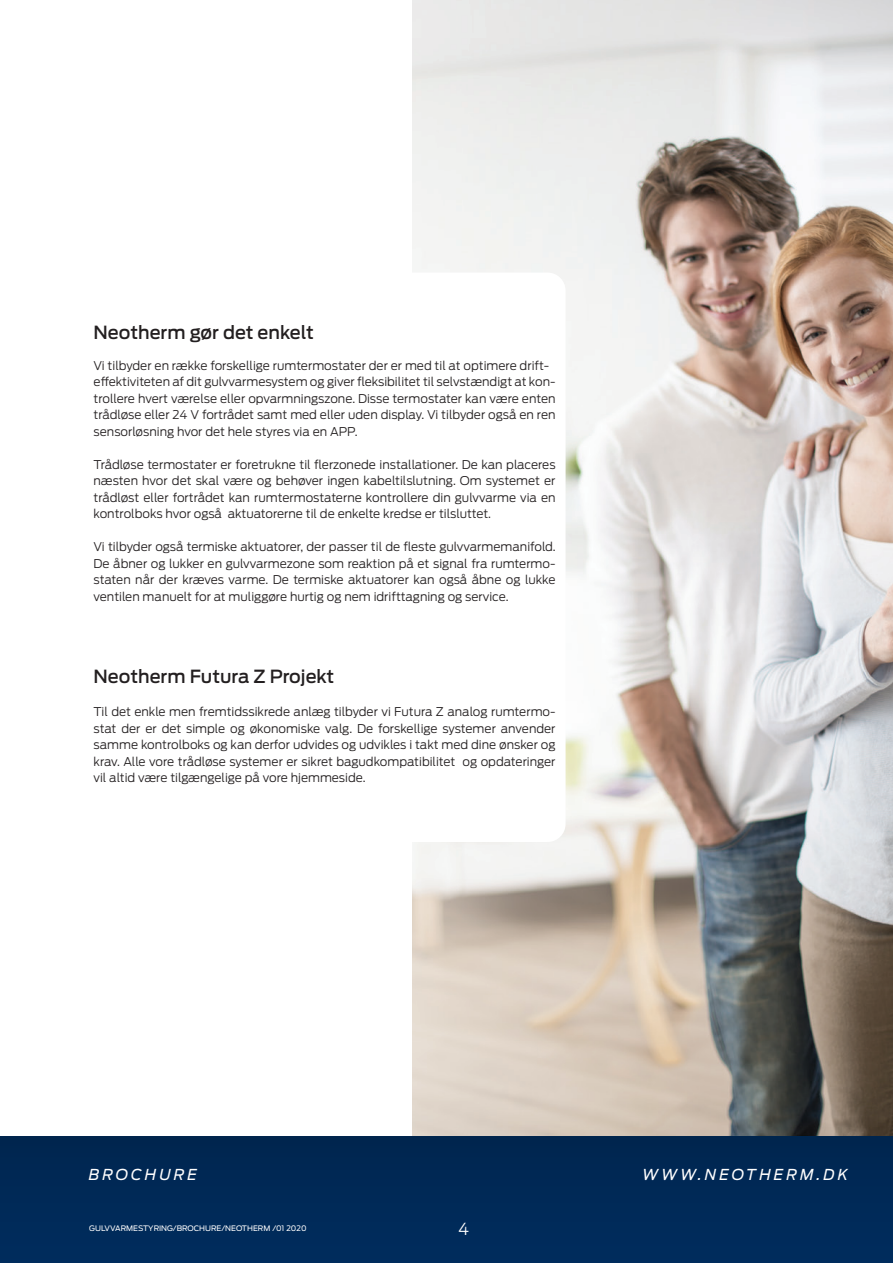
<style>
.page{position:relative;width:893px;height:1263px;background:#fff}
.page>*{position:absolute;margin:0;border:0;box-sizing:border-box;transform-origin:0 0}
.t1{font:500 18px "Antenna";color:#231f20}
.t2{font:300 16.5px "Antenna";color:#fff}
.t3{font:italic 15px "Antenna";letter-spacing:.2em;color:#fff}
.t4{font:300 12px/16.5px "Antenna";color:#231f20;text-align:justify}
.t5{font:7.5px "Antenna";color:#fff}
</style>
<div class="page">
<div style="left:0;top:1137px;width:892px;height:126px;background:#002957"></div>
<svg style="left:892px;top:1137px;width:1px;height:126px"></svg>
<img style="left:412px;top:0;width:481px;height:1136px">
<div style="left:85px;top:273px;width:481px;height:569px;background:#fff;border-radius:18px"></div>
<p class="t1" style="left:94px;top:321px;width:222px">Neotherm gør det enkelt</p>
<p class="t4" style="left:94px;top:357px;width:457px">Vi tilbyder en række forskellige rumtermostater der er med til at optimere drift-</p>
<p class="t4" style="left:94px;top:373px;width:464px">effektiviteten af dit gulvvarmesystem og giver fleksibilitet til selvstændigt at kon&shy;trollere hvert værelse eller opvarmningszone. Disse termostater kan være enten trådløse eller 24 V fortrådet samt med eller uden display. Vi tilbyder også en ren sensorløsning hvor det hele styres via en APP.</p>
<p class="t4" style="left:94px;top:456px;width:464px">Trådløse termostater er foretrukne til flerzonede installationer. De kan placeres næsten hvor det skal være og behøver ingen kabeltilslutning. Om systemet er trådløst eller fortrådet kan rumtermostaterne kontrollere din gulvvarme via en kontrolboks hvor også aktuatorerne til de enkelte kredse er tilsluttet.</p>
<p class="t4" style="left:94px;top:538px;width:464px">Vi tilbyder også termiske aktuatorer, der passer til de fleste gulvvarmemanifold.<br>De åbner og lukker en gulvvarmezone som reaktion på et signal fra rumtermo&shy;staten når der kræves varme. De termiske aktuatorer kan også åbne og lukke ventilen manuelt for at muliggøre hurtig og nem idrifttagning og service.</p>
<p class="t1" style="left:94px;top:666px;width:242px">Neotherm Futura Z Projekt</p>
<p class="t4" style="left:94px;top:703px;width:464px">Til det enkle men fremtidssikrede anlæg tilbyder vi Futura Z analog rumtermo&shy;stat der er det simple og økonomiske valg. De forskellige systemer anvender samme kontrolboks og kan derfor udvides og udvikles i takt med dine ønsker og krav. Alle vore trådløse systemer er sikret bagudkompatibilitet og opdateringer vil altid være tilgængelige på vore hjemmeside.</p>
<p class="t3" style="left:89px;top:1166px;width:110px">BROCHURE</p>
<p class="t3" style="left:642px;top:1166px;width:207px">WWW.NEOTHERM.DK</p>
<p class="t5" style="left:89px;top:1224px;width:219px">GULVVARMESTYRING/BROCHURE/NEOTHERM /01 2020</p>
<h2 class="t2" style="left:458px;top:1219px;width:13px">4</h2>
</div>
